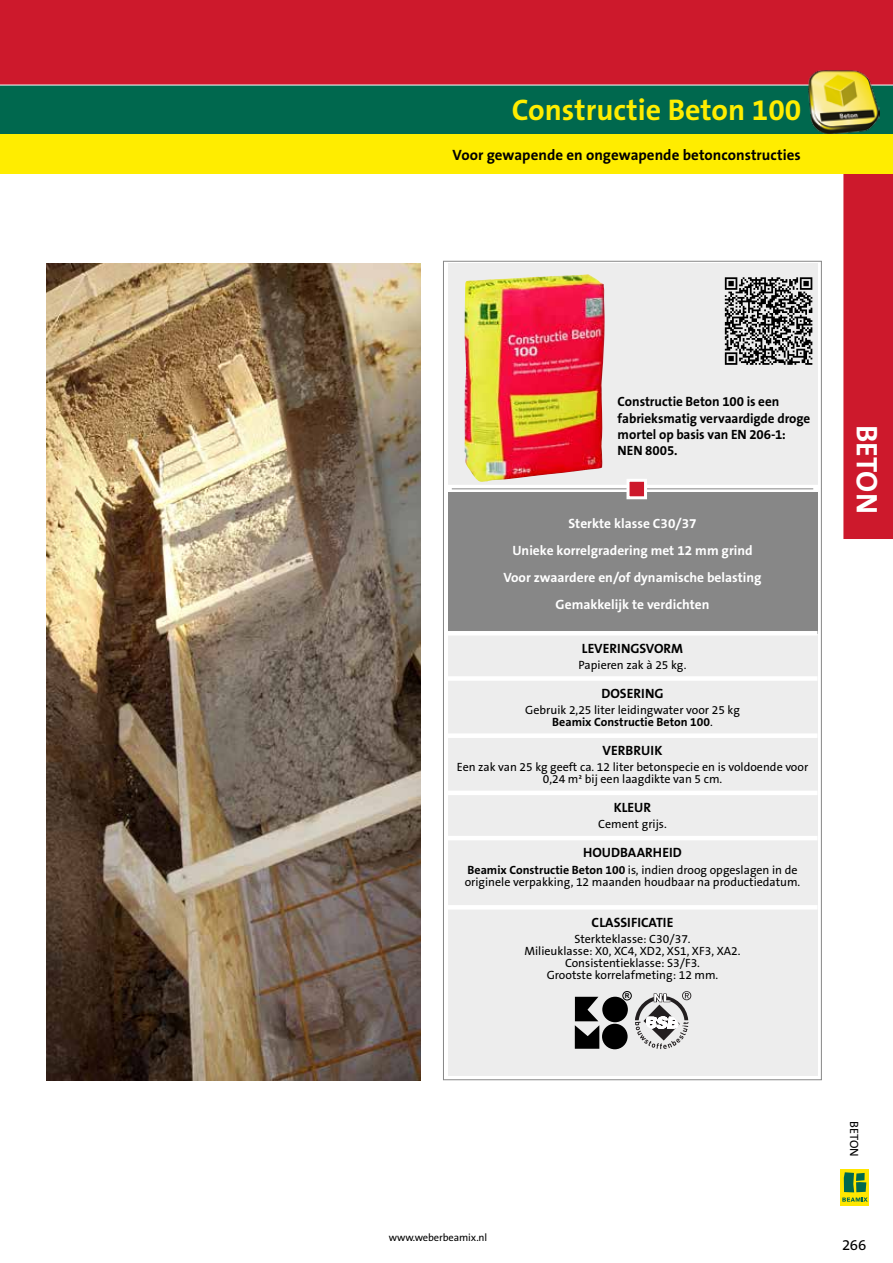
<style>
.page{position:relative;width:893px;height:1263px;background:#fff}
.page>*{position:absolute;margin:0;border:0;box-sizing:border-box;transform-origin:0 0}
.t1{font:700 30px "The Sans B7";color:#ffed00}
.t2{font:700 30px "The Sans B7";color:#fff}
.t3{font:700 15px "The Sans B7";color:#000}
.t4{font:15px "The Sans B5 Plain";color:#000}
.t5{font:700 13.5px/16.2px "The Sans B7";letter-spacing:-.005em;color:#000}
.t6{font:700 13.5px/27px "The Sans B7";color:#fff;text-align:center}
.t7{font:12px/12px "The Sans B5 Plain";color:#000;text-align:center}
.t8{font:700 12px "The Sans B7";color:#000}
.t9{font:10.5px "The Sans B5 Plain";letter-spacing:-.01em;color:#000}
.t10{font:700 6.6px "Arial";color:#000}
.s1{font-family:"The Sans B5 Plain";font-weight:400}
.s2{font-family:"The Sans B7";font-weight:700}
</style>
<div class="page">
<div style="left:0;top:0;width:893px;height:85px;background:#cd192c"></div>
<div style="left:0;top:85px;width:893px;height:49px;background:#00684e"></div>
<div style="left:448px;top:264px;width:370px;height:812px;background:#ededed"></div>
<svg style="left:448px;top:485px;width:370px;height:8px;background:#f2f2f2"></svg>
<hr style="left:452px;top:489px;width:361px;height:1px;background:#878787">
<div style="left:843px;top:174px;width:50px;height:365px;background:#cd192c"></div>
<img style="left:464px;top:274px;width:141px;height:208px">
<svg style="left:725px;top:277px;width:87px;height:88px"></svg>
<div style="left:448px;top:492px;width:369px;height:142px;background:#878787"></div>
<div style="left:626px;top:479px;width:21px;height:20px;background:#cd192c;border:3px solid #fff"></div>
<div style="left:0;top:134px;width:893px;height:40px;background:#ffed00"></div>
<div style="left:840px;top:1169px;width:29px;height:37px;background:#ffe600"></div>
<svg style="left:842px;top:1172px;width:26px;height:29px"></svg>
<hr style="left:448px;top:631px;width:369px;height:4px;background:#fff">
<div style="left:448px;top:676px;width:369px;height:5px;background:#fff"></div>
<div style="left:448px;top:733px;width:369px;height:5px;background:#fff"></div>
<hr style="left:448px;top:791px;width:369px;height:4px;background:#fff">
<hr style="left:448px;top:836px;width:369px;height:4px;background:#fff">
<hr style="left:448px;top:905px;width:369px;height:4px;background:#fff">
<div style="left:602px;top:1024px;width:26px;height:25px;background:#000;border-radius:50%"></div>
<div style="left:602px;top:997px;width:26px;height:25px;background:#000;border-radius:50%"></div>
<svg style="left:575px;top:997px;width:24px;height:52px"></svg>
<div style="left:622px;top:991px;width:10px;height:9px;border:1px solid #000;border-radius:50%"></div>
<svg style="left:635px;top:991px;width:56px;height:58px"></svg>
<img style="left:47px;top:264px;width:374px;height:816px">
<hr style="left:0;top:85px;width:893px;height:1px;background:#fff">
<img style="left:808px;top:70px;width:71px;height:64px">
<h1 class="t1" style="left:512px;top:93px;width:291px">Constructie Beton 100</h1>
<p class="t3" style="left:452px;top:146px;width:350px">Voor gewapende en ongewapende betonconstructies</p>
<p class="t5" style="left:618px;top:394px;width:194px">Constructie Beton 100 is een fabrieksmatig vervaardigde droge mortel op basis van EN 206-1:<br>NEN 8005.</p>
<p class="t6" style="left:504px;top:510px;width:259px">Sterkte klasse C30/37<br>Unieke korrelgradering met 12 mm grind Voor zwaardere en/of dynamische belasting Gemakkelijk te verdichten</p>
<p class="t5" style="left:582px;top:640px;width:103px">LEVERINGSVORM</p>
<p class="t7" style="left:579px;top:659px;width:109px">Papieren zak à 25 kg.</p>
<p class="t5" style="left:601px;top:685px;width:64px">DOSERING</p>
<p class="t7" style="left:525px;top:704px;width:216px">Gebruik 2,25 liter leidingwater voor 25 kg</p>
<p class="t8" style="left:552px;top:715px;width:162px">Beamix Constructie Beton 100<span class="s1">.</span></p>
<p class="t5" style="left:603px;top:743px;width:61px">VERBRUIK</p>
<p class="t7" style="left:457px;top:761px;width:353px">Een zak van 25 kg geeft ca. 12 liter betonspecie en is voldoende voor<br>0,24 m² bij een laagdikte van 5 cm.</p>
<p class="t5" style="left:614px;top:800px;width:39px">KLEUR</p>
<p class="t7" style="left:598px;top:819px;width:70px">Cement grijs.</p>
<p class="t5" style="left:583px;top:845px;width:100px">HOUDBAARHEID</p>
<p class="t7" style="left:465px;top:864px;width:337px;text-align:left"><span class="s2">Beamix Constructie Beton 100</span> is, indien droog opgeslagen in de originele verpakking, 12 maanden houdbaar na productiedatum.</p>
<p class="t5" style="left:592px;top:914px;width:83px">CLASSIFICATIE</p>
<p class="t7" style="left:524px;top:933px;width:218px">Sterkteklasse: C30/37.<br>Milieuklasse: X0, XC4, XD2, XS1, XF3, XA2.<br>Consistentieklasse: S3/F3.<br>Grootste korrelafmeting: 12 mm.</p>
<p class="t10" style="left:625px;top:991px;width:6px">R</p>
<h1 class="t2" style="left:883px;top:425px;width:90px;rotate:90deg">BETON</h1>
<p class="t9" style="left:389px;top:1232px;width:100px">www.weberbeamix.nl</p>
<p class="t7" style="left:860px;top:1121px;width:37px;rotate:90deg">BETON</p>
<p class="t4" style="left:842px;top:1237px;width:26px">266</p>
</div>
